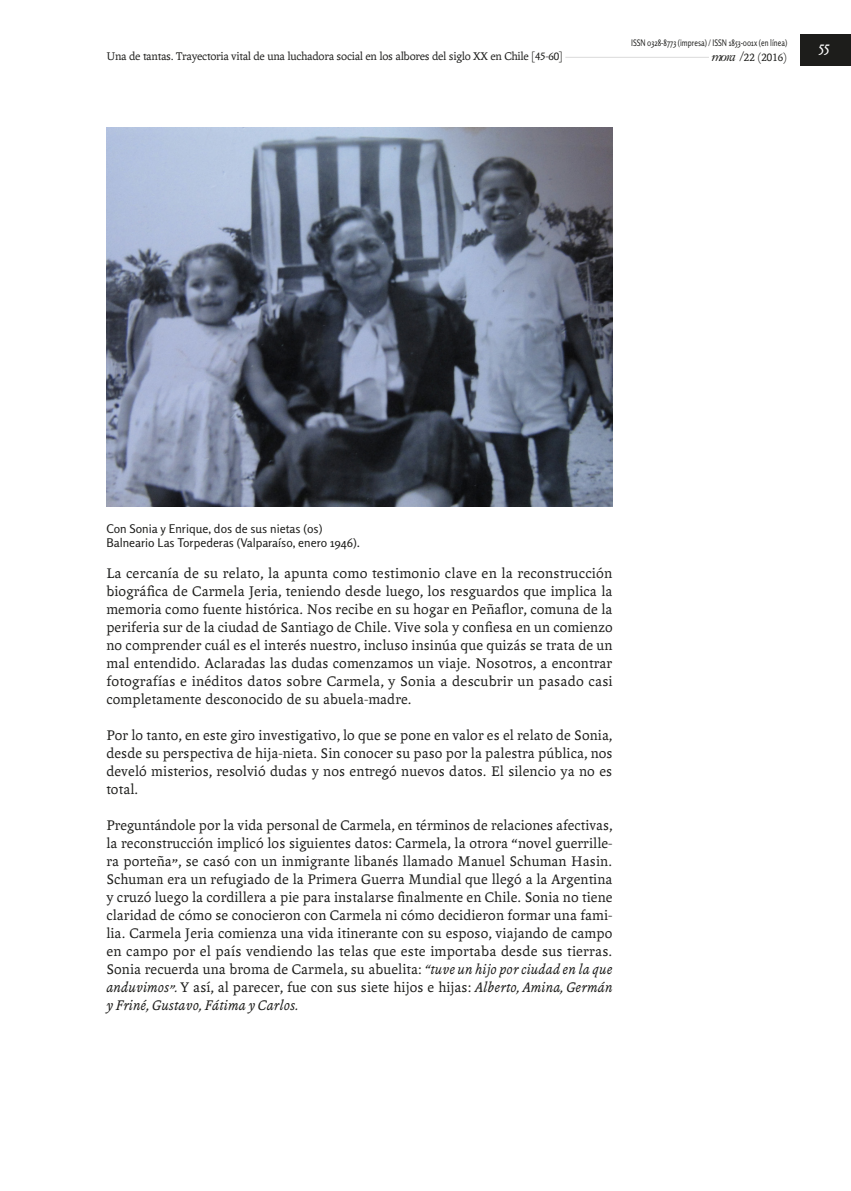
<style>
.page{position:relative;width:851px;height:1191px;background:#fff}
.page>*{position:absolute;margin:0;border:0;box-sizing:border-box;transform-origin:0 0}
.Art____Texto_princip{font:15px/18px "Andralis ND Os F";letter-spacing:.01em;color:#1d1d1b;text-align:justify}
.t1{font:15px "Rosario";color:#fff}
.t2{font:12px "Andralis ND Os F";letter-spacing:-.02em;color:#1d1d1b}
.Nota_al_pie_o_Img{font:12px/14.4px "Rosario";color:#1d1d1b}
.t3{font:12px "Andralis NDSC";color:#1d1d1b}
.t4{font:9px "Rosario";color:#1d1d1b;scale:.8 1}
.s1{font-family:"Andralis NDSC"}
.s2{font-family:"Granjon LT Std";font-style:italic;font-size:15px}
.s3{font-style:italic}
</style>
<div class="page">
<hr style="left:110px;top:57px;width:656px;height:1px;background:#dadada">
<div style="left:708px;top:50px;width:79px;height:14px;background:#fff"></div>
<div style="left:799px;top:35px;width:51px;height:31px;background:#1d1d1b"></div>
<div style="left:106px;top:49px;width:459px;height:15px;background:#fff"></div>
<img style="left:107px;top:128px;width:505px;height:378px">
<p class="t2" style="left:106px;top:49px;width:458px">Una de tantas. Trayectoria vital de una luchadora social en los albores del siglo XX en Chile <span class="s1">[45-60]</span></p>
<p class="t4" style="left:631px;top:38px;width:196px">ISSN 0328-8773 (impresa) / ISSN 1853-001x (en línea)</p>
<p class="t3" style="left:712px;top:51px;width:76px"><span class="s2">mora /</span>22 (2016)</p>
<p class="t1" style="left:818px;top:38px;width:13px">55</p>
<p class="Nota_al_pie_o_Img" style="left:106px;top:521px;width:255px">Con Sonia y Enrique, dos de sus nietas (os)<br>Balneario Las Torpederas (Valparaíso, enero 1946).</p>
<p class="Art____Texto_princip" style="left:106px;top:564px;width:508px">La cercanía de su relato, la apunta como testimonio clave en la reconstrucción biográfica de Carmela Jeria, teniendo desde luego, los resguardos que implica la memoria como fuente histórica. Nos recibe en su hogar en Peñaflor, comuna de la periferia sur de la ciudad de Santiago de Chile. Vive sola y confiesa en un comienzo no comprender cuál es el interés nuestro, incluso insinúa que quizás se trata de un mal entendido. Aclaradas las dudas comenzamos un viaje. Nosotros, a encontrar fotografías e inéditos datos sobre Carmela, y Sonia a descubrir un pasado casi completamente desconocido de su abuela-madre.</p>
<p class="Art____Texto_princip" style="left:106px;top:726px;width:507px">Por lo tanto, en este giro investigativo, lo que se pone en valor es el relato de Sonia, desde su perspectiva de hija-nieta. Sin conocer su paso por la palestra pública, nos develó misterios, resolvió dudas y nos entregó nuevos datos. El silencio ya no es total.</p>
<p class="Art____Texto_princip" style="left:106px;top:816px;width:507px">Preguntándole por la vida personal de Carmela, en términos de relaciones afectivas, la reconstrucción implicó los siguientes datos: Carmela, la otrora “novel guerrille&shy;ra porteña”, se casó con un inmigrante libanés llamado Manuel Schuman Hasin.<br>Schuman era un refugiado de la Primera Guerra Mundial que llegó a la Argentina y cruzó luego la cordillera a pie para instalarse finalmente en Chile. Sonia no tiene claridad de cómo se conocieron con Carmela ni cómo decidieron formar una fami&shy;lia. Carmela Jeria comienza una vida itinerante con su esposo, viajando de campo en campo por el país vendiendo las telas que este importaba desde sus tierras.<br>Sonia recuerda una broma de Carmela, su abuelita: <span class="s3">“tuve un hijo por ciudad en la que anduvimos”.</span> Y así, al parecer, fue con sus siete hijos e hijas: <span class="s3">Alberto, Amina, Germán y Friné, Gustavo, Fátima y Carlos.</span></p>
</div>
